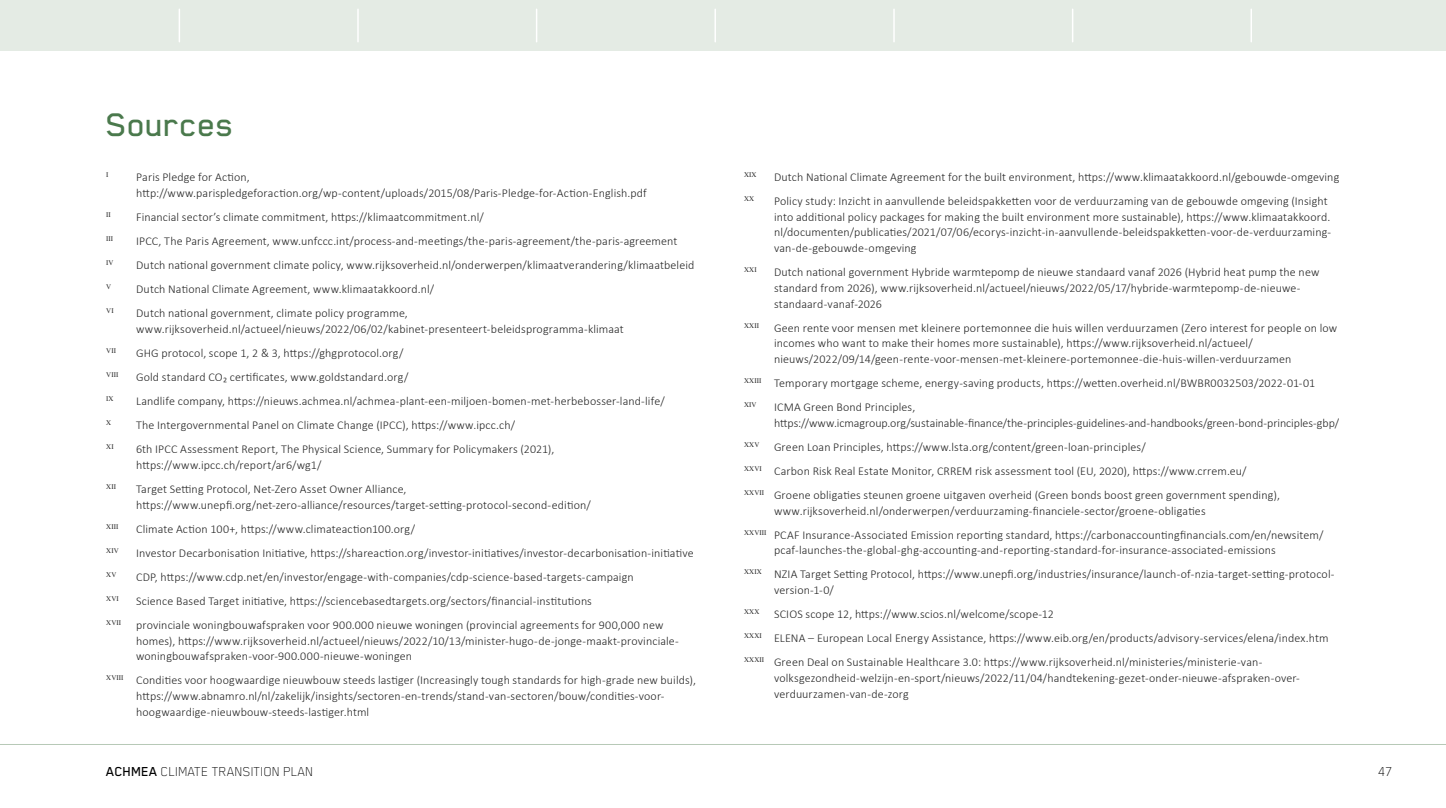
<style>
.page{position:relative;width:1446px;height:808px;background:#fff}
.page>*{position:absolute;margin:0;border:0;box-sizing:border-box;transform-origin:0 0}
.H2_-_Hoofdstukkop{font:500 37.5px "Blender Pro";color:#4a794c}
.t1{font:100 15px "Blender Pro";color:#000}
.Bodytekst{font:300 12px/15.8px "Calibri";letter-spacing:.01em;color:#262626}
.Bodytekst-2{font:7.05px "Times";color:#262626}
.s1{font-weight:500}
</style>
<div class="page">
<hr style="left:0;top:744px;width:1446px;height:1px;background:#b7c9b7">
<div style="left:0;top:0;width:1446px;height:51px;background:#e4ebe4"></div>
<hr style="left:179px;top:9px;width:1px;height:33px;background:#fff">
<hr style="left:536px;top:9px;width:1px;height:33px;background:#fff">
<hr style="left:714px;top:9px;width:2px;height:33px;background:#fff">
<hr style="left:357px;top:9px;width:2px;height:33px;background:#fff">
<hr style="left:1072px;top:9px;width:1px;height:33px;background:#fff">
<hr style="left:1250px;top:9px;width:2px;height:33px;background:#fff">
<hr style="left:893px;top:9px;width:2px;height:33px;background:#fff">
<p class="H2_-_Hoofdstukkop" style="left:106px;top:105px;width:129px">Sources</p>
<p class="Bodytekst-2" style="left:106px;top:168px;width:4px">I</p>
<p class="Bodytekst" style="left:136px;top:168px;width:512px">Paris Pledge for Action, http://www.parispledgeforaction.org/wp-content/uploads/2015/08/Paris-Pledge-for-Action-English.pdf</p>
<p class="Bodytekst-2" style="left:106px;top:208px;width:6px">II</p>
<p class="Bodytekst" style="left:136px;top:208px;width:349px">Financial sector’s climate commitment, https://klimaatcommitment.nl/</p>
<p class="Bodytekst-2" style="left:106px;top:232px;width:8px">III</p>
<p class="Bodytekst" style="left:136px;top:232px;width:543px">IPCC, The Paris Agreement, www.unfccc.int/process-and-meetings/the-paris-agreement/the-paris-agreement</p>
<p class="Bodytekst-2" style="left:106px;top:256px;width:9px">IV</p>
<p class="Bodytekst" style="left:136px;top:256px;width:560px">Dutch national government climate policy, www.rijksoverheid.nl/onderwerpen/klimaatverandering/klimaatbeleid</p>
<p class="Bodytekst-2" style="left:106px;top:280px;width:7px">V</p>
<p class="Bodytekst" style="left:136px;top:280px;width:300px">Dutch National Climate Agreement, www.klimaatakkoord.nl/</p>
<p class="Bodytekst-2" style="left:106px;top:304px;width:9px">VI</p>
<p class="Bodytekst" style="left:136px;top:304px;width:489px;line-height:16.2px">Dutch national government, climate policy programme, www.rijksoverheid.nl/actueel/nieuws/2022/06/02/kabinet-presenteert-beleidsprogramma-klimaat</p>
<p class="Bodytekst-2" style="left:106px;top:344px;width:11px">VII</p>
<p class="Bodytekst" style="left:136px;top:344px;width:269px">GHG protocol, scope 1, 2 &amp; 3, https://ghgprotocol.org/</p>
<p class="Bodytekst-2" style="left:106px;top:368px;width:14px">VIII</p>
<p class="Bodytekst" style="left:136px;top:368px;width:274px">Gold standard CO₂ certificates, www.goldstandard.org/</p>
<p class="Bodytekst-2" style="left:106px;top:392px;width:9px">IX</p>
<p class="Bodytekst" style="left:136px;top:392px;width:530px">Landlife company, https://nieuws.achmea.nl/achmea-plant-een-miljoen-bomen-met-herbebosser-land-life/</p>
<p class="Bodytekst-2" style="left:106px;top:416px;width:7px">X</p>
<p class="Bodytekst" style="left:136px;top:416px;width:380px">The Intergovernmental Panel on Climate Change (IPCC), https://www.ipcc.ch/</p>
<p class="Bodytekst-2" style="left:106px;top:440px;width:9px">XI</p>
<p class="Bodytekst" style="left:136px;top:440px;width:420px;line-height:16.2px">6th IPCC Assessment Report, The Physical Science, Summary for Policymakers (2021), https://www.ipcc.ch/report/ar6/wg1/</p>
<p class="Bodytekst-2" style="left:106px;top:480px;width:11px">XII</p>
<p class="Bodytekst" style="left:136px;top:481px;width:456px">Target Setting Protocol, Net-Zero Asset Owner Alliance, https://www.unepfi.org/net-zero-alliance/resources/target-setting-protocol-second-edition/</p>
<p class="Bodytekst-2" style="left:106px;top:520px;width:14px">XIII</p>
<p class="Bodytekst" style="left:136px;top:520px;width:280px">Climate Action 100+, https://www.climateaction100.org/</p>
<p class="Bodytekst-2" style="left:106px;top:544px;width:14px">XIV</p>
<p class="Bodytekst" style="left:136px;top:544px;width:559px">Investor Decarbonisation Initiative, https://shareaction.org/investor-initiatives/investor-decarbonisation-initiative</p>
<p class="Bodytekst-2" style="left:106px;top:568px;width:12px">XV</p>
<p class="Bodytekst" style="left:136px;top:568px;width:499px">CDP, https://www.cdp.net/en/investor/engage-with-companies/cdp-science-based-targets-campaign</p>
<p class="Bodytekst-2" style="left:106px;top:592px;width:14px">XVI</p>
<p class="Bodytekst" style="left:136px;top:592px;width:457px">Science Based Target initiative, https://sciencebasedtargets.org/sectors/financial-institutions</p>
<p class="Bodytekst-2" style="left:106px;top:616px;width:16px">XVII</p>
<p class="Bodytekst" style="left:136px;top:616px;width:544px">provinciale woningbouwafspraken voor 900.000 nieuwe woningen (provincial agreements for 900,000 new homes), https://www.rijksoverheid.nl/actueel/nieuws/2022/10/13/minister-hugo-de-jonge-maakt-provinciale&shy;woningbouwafspraken-voor-900.000-nieuwe-woningen</p>
<p class="Bodytekst" style="left:136px;top:672px;width:561px;text-indent:-30px"><sup>XVIII</sup> Condities voor hoogwaardige nieuwbouw steeds lastiger (Increasingly tough standards for high-grade new builds), https://www.abnamro.nl/nl/zakelijk/insights/sectoren-en-trends/stand-van-sectoren/bouw/condities-voor&shy;hoogwaardige-nieuwbouw-steeds-lastiger.html</p>
<p class="Bodytekst-2" style="left:744px;top:168px;width:14px">XIX</p>
<p class="Bodytekst" style="left:774px;top:168px;width:567px">Dutch National Climate Agreement for the built environment, https://www.klimaatakkoord.nl/gebouwde-omgeving</p>
<p class="Bodytekst-2" style="left:744px;top:192px;width:12px">XX</p>
<p class="Bodytekst" style="left:774px;top:192px;width:558px">Policy study: Inzicht in aanvullende beleidspakketten voor de verduurzaming van de gebouwde omgeving (Insight into additional policy packages for making the built environment more sustainable), https://www.klimaatakkoord. nl/documenten/publicaties/2021/07/06/ecorys-inzicht-in-aanvullende-beleidspakketten-voor-de-verduurzaming&shy;van-de-gebouwde-omgeving</p>
<p class="Bodytekst-2" style="left:744px;top:263px;width:14px">XXI</p>
<p class="Bodytekst" style="left:774px;top:264px;width:547px">Dutch national government Hybride warmtepomp de nieuwe standaard vanaf 2026 (Hybrid heat pump the new standard from 2026), www.rijksoverheid.nl/actueel/nieuws/2022/05/17/hybride-warmtepomp-de-nieuwe&shy;standaard-vanaf-2026</p>
<p class="Bodytekst-2" style="left:744px;top:319px;width:16px">XXII</p>
<p class="Bodytekst" style="left:774px;top:319px;width:565px">Geen rente voor mensen met kleinere portemonnee die huis willen verduurzamen (Zero interest for people on low</p>
<p class="Bodytekst" style="left:774px;top:335px;width:519px">incomes who want to make their homes more sustainable), https://www.rijksoverheid.nl/actueel/ nieuws/2022/09/14/geen-rente-voor-mensen-met-kleinere-portemonnee-die-huis-willen-verduurzamen</p>
<p class="Bodytekst" style="left:744px;top:375px;width:572px"><sup>XXIII</sup> Temporary mortgage scheme, energy-saving products, https://wetten.overheid.nl/BWBR0032503/2022-01-01</p>
<p class="Bodytekst-2" style="left:744px;top:398px;width:14px">XIV</p>
<p class="Bodytekst" style="left:774px;top:399px;width:566px">ICMA Green Bond Principles, https://www.icmagroup.org/sustainable-finance/the-principles-guidelines-and-handbooks/green-bond-principles-gbp/</p>
<p class="Bodytekst" style="left:744px;top:438px;width:403px"><sup>XXV</sup> Green Loan Principles, https://www.lsta.org/content/green-loan-principles/</p>
<p class="Bodytekst" style="left:744px;top:462px;width:504px"><sup>XXVI</sup> Carbon Risk Real Estate Monitor, CRREM risk assessment tool (EU, 2020), https://www.crrem.eu/</p>
<p class="Bodytekst" style="left:774px;top:486px;width:507px;text-indent:-30px"><sup>XXVII</sup> Groene obligaties steunen groene uitgaven overheid (Green bonds boost green government spending), www.rijksoverheid.nl/onderwerpen/verduurzaming-financiele-sector/groene-obligaties</p>
<p class="Bodytekst" style="left:774px;top:526px;width:551px;text-indent:-30px"><sup>XXVIII</sup> PCAF Insurance-Associated Emission reporting standard, https://carbonaccountingfinancials.com/en/newsitem/ pcaf-launches-the-global-ghg-accounting-and-reporting-standard-for-insurance-associated-emissions</p>
<p class="Bodytekst" style="left:774px;top:566px;width:562px;text-indent:-30px"><sup>XXIX</sup> NZIA Target Setting Protocol, https://www.unepfi.org/industries/insurance/launch-of-nzia-target-setting-protocol&shy;version-1-0/</p>
<p class="Bodytekst" style="left:744px;top:606px;width:311px"><sup>XXX</sup> SCIOS scope 12, https://www.scios.nl/welcome/scope-12</p>
<p class="Bodytekst" style="left:744px;top:630px;width:586px"><sup>XXXI</sup> ELENA – European Local Energy Assistance, https://www.eib.org/en/products/advisory-services/elena/index.htm</p>
<p class="Bodytekst" style="left:774px;top:654px;width:527px;text-indent:-30px"><sup>XXXII</sup> Green Deal on Sustainable Healthcare 3.0: https://www.rijksoverheid.nl/ministeries/ministerie-van&shy;volksgezondheid-welzijn-en-sport/nieuws/2022/11/04/handtekening-gezet-onder-nieuwe-afspraken-over&shy;verduurzamen-van-de-zorg</p>
<p class="t1" style="left:106px;top:764px;width:209px"><span class="s1">ACHMEA</span> CLIMATE TRANSITION PLAN</p>
<p class="t1" style="left:1378px;top:764px;width:16px">47</p>
</div>
